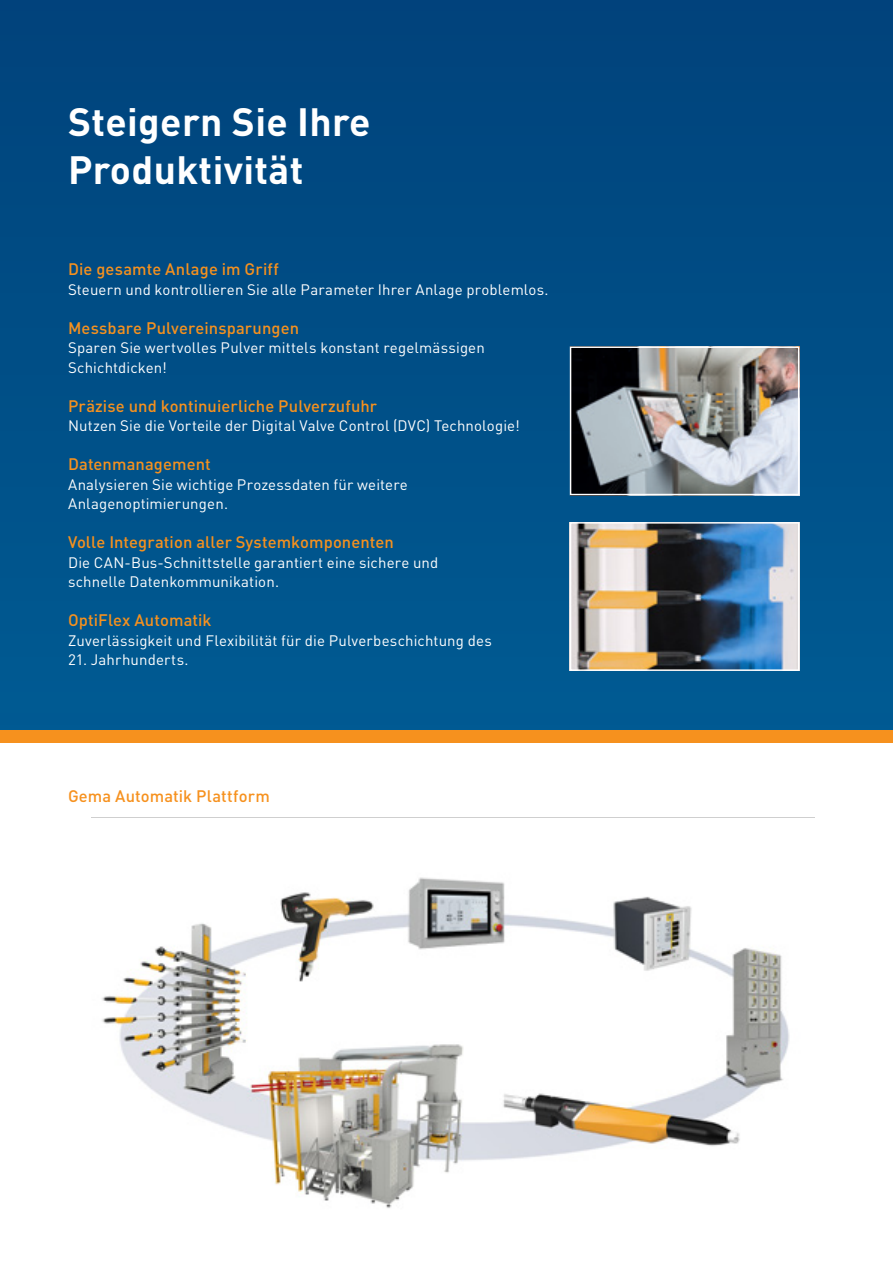
<style>
.page{position:relative;width:893px;height:1263px;background:#fff}
.page>*{position:absolute;margin:0;border:0;box-sizing:border-box;transform-origin:0 0}
.t1{font:700 39px/48px "DIN Pro";letter-spacing:.01em;color:#fff}
.t2{font:500 16.5px "DIN Pro";letter-spacing:.005em;color:#f6911e}
.t3{font:15px/19.5px "DIN Pro";letter-spacing:.01em;color:#fff}
</style>
<div class="page">
<div style="left:0;top:0;width:893px;height:737px;background:linear-gradient(to right,#004f87,#004c85)"></div>
<div style="left:0;top:730px;width:893px;height:13px;background:#f6911e"></div>
<img style="left:573px;top:525px;width:223px;height:143px">
<div style="left:570px;top:522px;width:229px;height:149px;border:2px solid #fff"></div>
<img style="left:573px;top:349px;width:223px;height:143px">
<div style="left:570px;top:346px;width:229px;height:149px;border:2px solid #fff"></div>
<img style="left:91px;top:817px;width:723px;height:391px">
<h1 class="t1" style="left:68px;top:93px;width:304px">Steigern Sie Ihre<br>Produktivität</h1>
<p class="t2" style="left:68px;top:256px;width:212px">Die gesamte Anlage im Griff</p>
<p class="t3" style="left:68px;top:278px;width:482px">Steuern und kontrollieren Sie alle Parameter Ihrer Anlage problemlos.</p>
<p class="t2" style="left:68px;top:314px;width:233px">Messbare Pulvereinsparungen</p>
<p class="t3" style="left:68px;top:336px;width:418px">Sparen Sie wertvolles Pulver mittels konstant regelmässigen<br>Schichtdicken!</p>
<p class="t2" style="left:68px;top:392px;width:311px">Präzise und kontinuierliche Pulverzufuhr</p>
<p class="t3" style="left:68px;top:414px;width:453px">Nutzen Sie die Vorteile der Digital Valve Control (DVC) Technologie!</p>
<p class="t2" style="left:68px;top:451px;width:144px">Datenmanagement</p>
<p class="t3" style="left:68px;top:473px;width:341px">Analysieren Sie wichtige Prozessdaten für weitere<br>Anlagenoptimierungen.</p>
<p class="t2" style="left:68px;top:529px;width:327px">Volle Integration aller Systemkomponenten</p>
<p class="t3" style="left:68px;top:551px;width:372px">Die CAN-Bus-Schnittstelle garantiert eine sichere und schnelle Datenkommunikation.</p>
<p class="t2" style="left:68px;top:607px;width:145px">OptiFlex Automatik</p>
<p class="t3" style="left:68px;top:629px;width:425px">Zuverlässigkeit und Flexibilität für die Pulverbeschichtung des</p>
<p class="t3" style="left:68px;top:648px;width:122px">21. Jahrhunderts.</p>
<p class="t2" style="left:68px;top:782px;width:203px">Gema Automatik Plattform</p>
</div>
